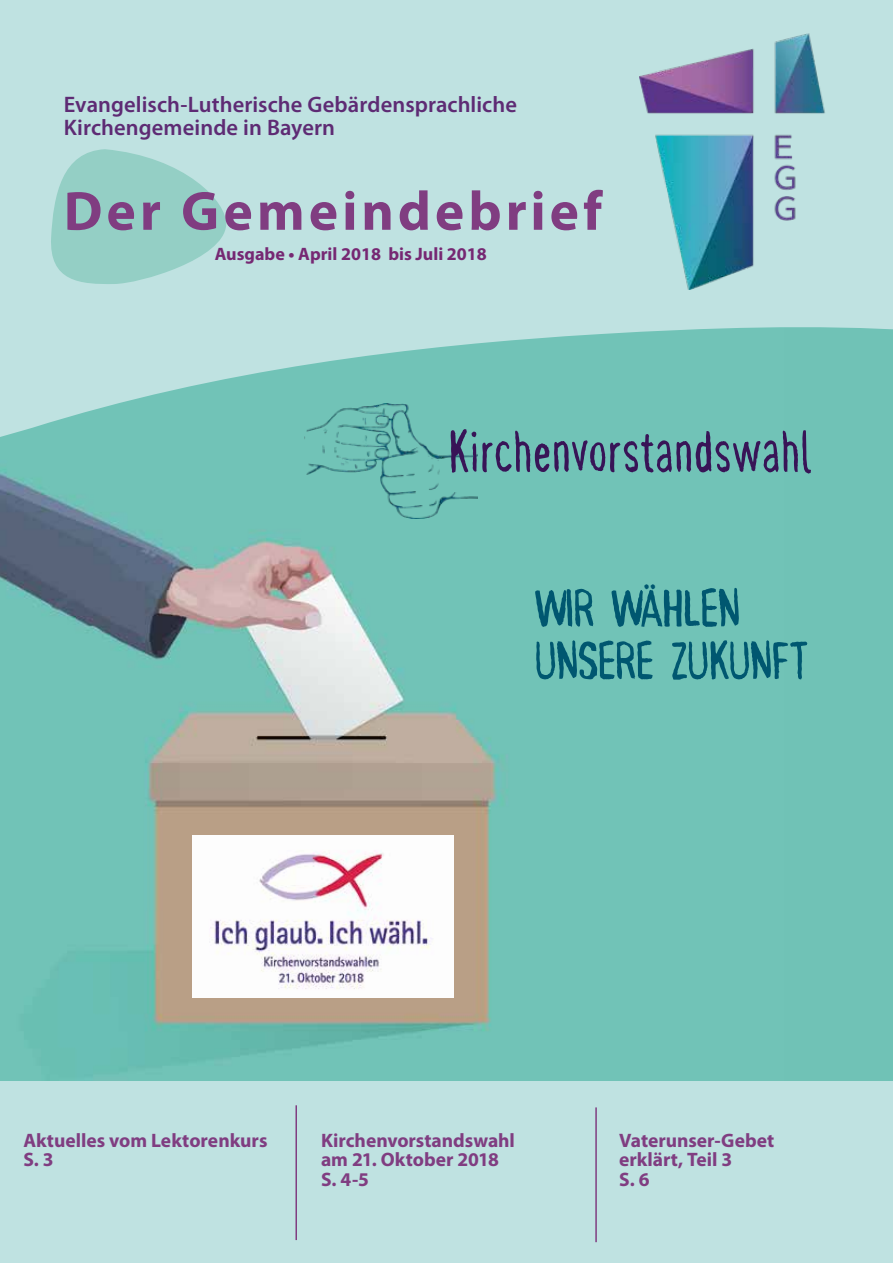
<style>
.page{position:relative;width:893px;height:1263px;background:#fff}
.page>*{position:absolute;margin:0;border:0;box-sizing:border-box;transform-origin:0 0}
.t1{font:60px "Pynkei DIN";letter-spacing:.055em;color:#381457;scale:.86 1}
.t2{font:700 55.5px "Myriad Pro";letter-spacing:.075em;color:#803d81}
.t3{font:54px/52.5px "Pynkei DIN";letter-spacing:.02em;color:#005770}
.t4{font:45px "Pynkei DIN";color:#005770}
.t5{font:600 22.5px/22.5px "Myriad Pro";letter-spacing:.005em;color:#5e2b74}
.t6{font:700 19.5px/19.5px "Myriad Pro";color:#803d81}
.t7{font:700 18px "Myriad Pro";color:#762873}
</style>
<div class="page">
<div style="left:784px;top:268px;width:109px;height:833px;background:#70c2b6"></div>
<img style="left:0;top:465px;width:784px;height:616px">
<img style="left:192px;top:835px;width:262px;height:162px">
<div style="left:0;top:1081px;width:893px;height:182px;background:#bfe2e1"></div>
<hr style="left:295px;top:1105px;width:2px;height:135px;background:#803d81">
<hr style="left:595px;top:1107px;width:2px;height:135px;background:#803d81">
<svg style="left:0;top:0;width:893px;height:465px;fill:#bfe2e1"></svg>
<svg style="left:49px;top:149px;width:179px;height:135px"></svg>
<img style="left:639px;top:33px;width:220px;height:256px">
<img style="left:305px;top:403px;width:172px;height:116px">
<p class="t5" style="left:64px;top:93px;width:455px">Evangelisch-Lutherische Gebärdensprachliche<br>Kirchengemeinde in Bayern</p>
<h2 class="t2" style="left:64px;top:175px;width:540px">Der Gemeindebrief</h2>
<p class="t7" style="left:215px;top:242px;width:274px">Ausgabe • April 2018 bis Juli 2018</p>
<h1 class="t1" style="left:449px;top:419px;width:423px">Kirchenvorstandswahl</h1>
<h3 class="t4" style="left:644px;top:549px;width:13px">..</h3>
<h3 class="t3" style="left:536px;top:583px;width:273px">WIR WAHLEN<br>UNSERE ZUKUNFT</h3>
<p class="t6" style="left:23px;top:1130px;width:246px">Aktuelles vom Lektorenkurs<br>S. 3</p>
<p class="t6" style="left:619px;top:1130px;width:157px">Vaterunser-Gebet erklärt, Teil 3<br>S. 6</p>
<p class="t6" style="left:321px;top:1130px;width:195px">Kirchenvorstandswahl am 21. Oktober 2018<br>S. 4-5</p>
</div>
